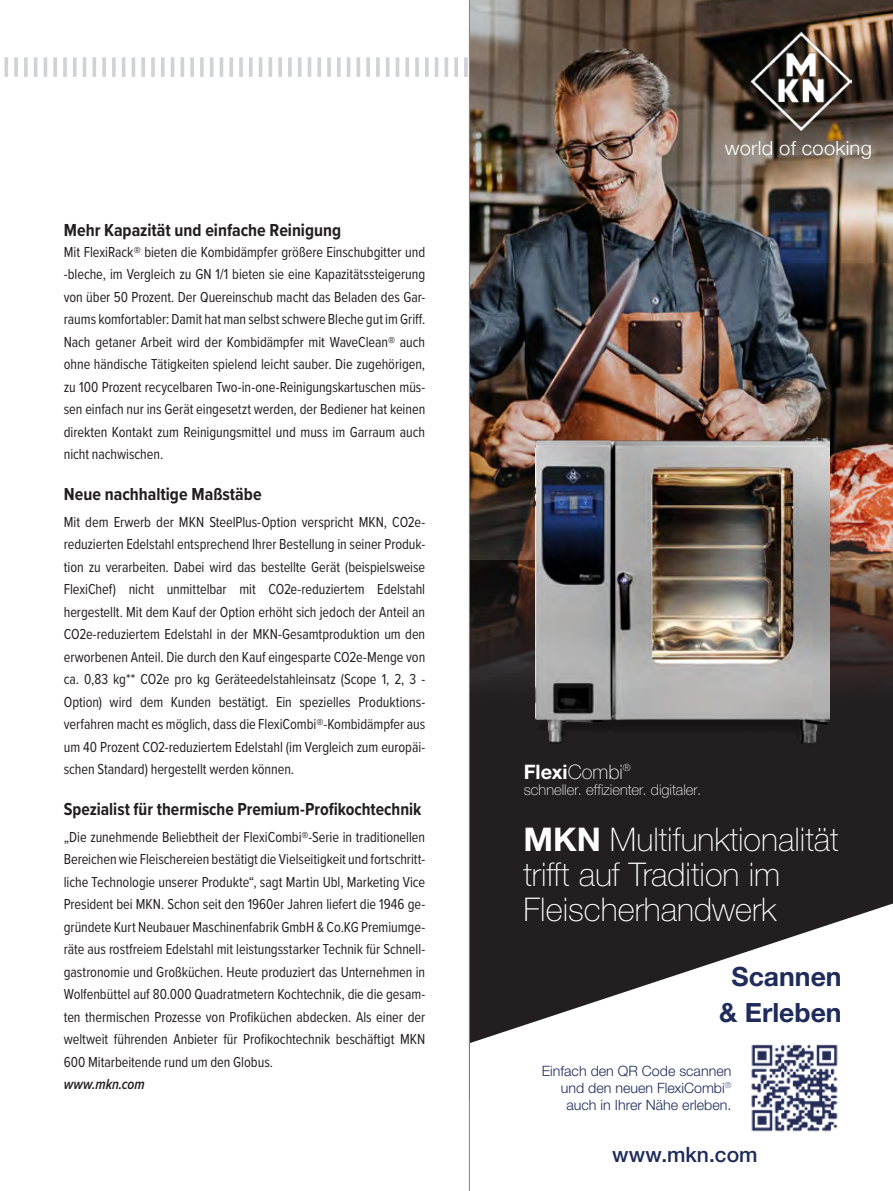
<style>
.page{position:relative;width:893px;height:1191px;background:#fff}
.page>*{position:absolute;margin:0;border:0;box-sizing:border-box;transform-origin:0 0}
.t1{font:100 32.7px/35.2px "Helvetica Neue LTW1 G";color:#fff}
.t2{font:700 26.55px/35.5px "Helvetica Neue LTW1 G";color:#1f2c5b;text-align:center}
.t3{font:500 21.15px "Helvetica Neue LTW1 G";color:#1f2c5b}
.t4{font:700 19.95px "Helvetica Neue LTW1 G";color:#fff}
.t5{font:300 19.5px "Helvetica Neue LTW1 G";letter-spacing:.01em;color:#fff}
.t6{font:700 18px "Proxima Nova Cond";color:#231f20}
.t7{font:15px/22.5px "Proxima Nova Cond";letter-spacing:-.005em;color:#231f20;text-align:justify;scale:.95 1}
.t8{font:italic 600 15px "Proxima Nova Cond";letter-spacing:-.005em;color:#231f20;scale:.95 1}
.t9{font:100 14.85px "Helvetica Neue LTW1 G";color:#fff}
.t10{font:300 14.25px/17.1px "Helvetica Neue LTW1 G";color:#1f2c5b;text-align:right}
.s1{font-weight:100}
.s2{font-weight:700}
</style>
<div class="page">
<svg style="left:4px;top:57px;width:4px;height:20px"></svg>
<hr style="left:14px;top:57px;width:4px;height:20px;background:#d1d2d4">
<svg style="left:24px;top:57px;width:4px;height:20px"></svg>
<hr style="left:34px;top:57px;width:3px;height:20px;background:#d1d2d4">
<hr style="left:44px;top:57px;width:3px;height:20px;background:#d1d2d4">
<svg style="left:53px;top:57px;width:4px;height:20px"></svg>
<hr style="left:63px;top:57px;width:4px;height:20px;background:#d8d9da">
<svg style="left:73px;top:57px;width:4px;height:20px"></svg>
<hr style="left:83px;top:57px;width:3px;height:20px;background:#d1d2d4">
<svg style="left:92px;top:57px;width:4px;height:20px"></svg>
<hr style="left:102px;top:57px;width:4px;height:20px;background:#d1d2d4">
<hr style="left:112px;top:57px;width:4px;height:20px;background:#d1d2d4">
<hr style="left:122px;top:57px;width:3px;height:20px;background:#d1d2d4">
<hr style="left:132px;top:57px;width:3px;height:20px;background:#d1d2d4">
<svg style="left:141px;top:57px;width:4px;height:20px"></svg>
<hr style="left:151px;top:57px;width:4px;height:20px;background:#d8d9db">
<svg style="left:161px;top:57px;width:4px;height:20px"></svg>
<hr style="left:171px;top:57px;width:3px;height:20px;background:#d1d2d4">
<svg style="left:180px;top:57px;width:4px;height:20px"></svg>
<hr style="left:190px;top:57px;width:4px;height:20px;background:#d1d2d4">
<hr style="left:200px;top:57px;width:4px;height:20px;background:#d1d2d4">
<hr style="left:210px;top:57px;width:3px;height:20px;background:#d1d2d4">
<hr style="left:220px;top:57px;width:3px;height:20px;background:#d1d2d4">
<svg style="left:229px;top:57px;width:4px;height:20px"></svg>
<hr style="left:239px;top:57px;width:4px;height:20px;background:#d8d9da">
<svg style="left:249px;top:57px;width:4px;height:20px"></svg>
<hr style="left:259px;top:57px;width:3px;height:20px;background:#d1d2d4">
<hr style="left:269px;top:57px;width:3px;height:20px;background:#d1d2d4">
<svg style="left:278px;top:57px;width:4px;height:20px"></svg>
<hr style="left:288px;top:57px;width:4px;height:20px;background:#d1d2d4">
<hr style="left:298px;top:57px;width:3px;height:20px;background:#d1d2d4">
<hr style="left:308px;top:57px;width:3px;height:20px;background:#d1d2d4">
<svg style="left:317px;top:57px;width:4px;height:20px"></svg>
<hr style="left:327px;top:57px;width:4px;height:20px;background:#d1d2d4">
<svg style="left:337px;top:57px;width:4px;height:20px"></svg>
<hr style="left:347px;top:57px;width:3px;height:20px;background:#d1d2d4">
<hr style="left:357px;top:57px;width:3px;height:20px;background:#d1d2d4">
<svg style="left:366px;top:57px;width:4px;height:20px"></svg>
<hr style="left:376px;top:57px;width:4px;height:20px;background:#d1d2d4">
<hr style="left:386px;top:57px;width:3px;height:20px;background:#d1d2d4">
<hr style="left:396px;top:57px;width:3px;height:20px;background:#d1d2d4">
<svg style="left:405px;top:57px;width:4px;height:20px"></svg>
<hr style="left:415px;top:57px;width:4px;height:20px;background:#d1d2d4">
<svg style="left:425px;top:57px;width:4px;height:20px"></svg>
<hr style="left:435px;top:57px;width:3px;height:20px;background:#d1d2d4">
<hr style="left:445px;top:57px;width:3px;height:20px;background:#d1d2d4">
<svg style="left:454px;top:57px;width:4px;height:20px"></svg>
<hr style="left:464px;top:57px;width:4px;height:20px;background:#d1d2d4">
<img style="left:470px;top:0;width:423px;height:560px">
<div style="left:470px;top:560px;width:423px;height:538px;background:#231f20"></div>
<img style="left:536px;top:436px;width:293px;height:308px">
<svg style="left:470px;top:903px;width:423px;height:195px;fill:#fff"></svg>
<img style="left:746px;top:1035px;width:96px;height:97px">
<img style="left:751px;top:31px;width:100px;height:100px">
<hr style="left:469px;top:0;width:1px;height:1191px;background:#808285">
<p class="t6" style="left:64px;top:217px;width:279px">Mehr Kapazität und einfache Reinigung</p>
<p class="t7" style="left:64px;top:240px;width:382px">Mit FlexiRack® bieten die Kombidämpfer größere Einschubgitter und -bleche, im Vergleich zu GN 1/1 bieten sie eine Kapazitätssteigerung von über 50 Prozent. Der Quereinschub macht das Beladen des Gar&shy;raums komfortabler: Damit hat man selbst schwere Bleche gut im Griff.<br>Nach getaner Arbeit wird der Kombidämpfer mit WaveClean® auch ohne händische Tätigkeiten spielend leicht sauber. Die zugehörigen, zu 100 Prozent recycelbaren Two-in-one-Reinigungskartuschen müs&shy;sen einfach nur ins Gerät eingesetzt werden, der Bediener hat keinen direkten Kontakt zum Reinigungsmittel und muss im Garraum auch nicht nachwischen.</p>
<p class="t6" style="left:64px;top:480px;width:199px">Neue nachhaltige Maßstäbe</p>
<p class="t7" style="left:64px;top:510px;width:382px">Mit dem Erwerb der MKN SteelPlus-Option verspricht MKN, CO2e&shy;reduzierten Edelstahl entsprechend Ihrer Bestellung in seiner Produk&shy;tion zu verarbeiten. Dabei wird das bestellte Gerät (beispielsweise FlexiChef) nicht unmittelbar mit CO2e-reduziertem Edelstahl hergestellt. Mit dem Kauf der Option erhöht sich jedoch der Anteil an CO2e-reduziertem Edelstahl in der MKN-Gesamtproduktion um den erworbenen Anteil. Die durch den Kauf eingesparte CO2e-Menge von ca. 0,83 kg** CO2e pro kg Geräteedelstahleinsatz (Scope 1, 2, 3 - Option) wird dem Kunden bestätigt. Ein spezielles Produktions&shy;verfahren macht es möglich, dass die FlexiCombi®-Kombidämpfer aus um 40 Prozent CO2-reduziertem Edelstahl (im Vergleich zum europäi&shy;schen Standard) hergestellt werden können.</p>
<p class="t6" style="left:64px;top:795px;width:359px">Spezialist für thermische Premium-Profikochtechnik</p>
<p class="t7" style="left:64px;top:825px;width:382px">„Die zunehmende Beliebtheit der FlexiCombi®-Serie in traditionellen Bereichen wie Fleischereien bestätigt die Vielseitigkeit und fortschritt&shy;liche Technologie unserer Produkte“, sagt Martin Ubl, Marketing Vice President bei MKN. Schon seit den 1960er Jahren liefert die 1946 ge&shy;gründete Kurt Neubauer Maschinenfabrik GmbH &amp; Co.KG Premiumge&shy;räte aus rostfreiem Edelstahl mit leistungsstarker Technik für Schnell&shy;gastronomie und Großküchen. Heute produziert das Unternehmen in Wolfenbüttel auf 80.000 Quadratmetern Kochtechnik, die die gesam&shy;ten thermischen Prozesse von Profiküchen abdecken. Als einer der weltweit führenden Anbieter für Profikochtechnik beschäftigt MKN 600 Mitarbeitende rund um den Globus.</p>
<p class="t8" style="left:64px;top:1073px;width:87px">www.mkn.com</p>
<h3 class="t5" style="left:725px;top:136px;width:149px">world of cooking</h3>
<h3 class="t4" style="left:524px;top:760px;width:108px">Flexi<span class="s1">Combi</span><sup>®</sup></h3>
<p class="t9" style="left:524px;top:780px;width:179px">schneller. effizienter. digitaler.</p>
<h1 class="t1" style="left:523px;top:821px;width:317px"><span class="s2">MKN</span> Multifunktionalität trifft auf Tradition im<br>Fleischerhandwerk</h1>
<h2 class="t2" style="left:719px;top:958px;width:124px">Scannen &amp; Erleben</h2>
<p class="t10" style="left:542px;top:1062px;width:191px">Einfach den QR Code scannen und den neuen FlexiCombi<sup>® </sup>auch in Ihrer Nähe erleben.</p>
<h3 class="t3" style="left:612px;top:1141px;width:147px">www.mkn.com</h3>
</div>
